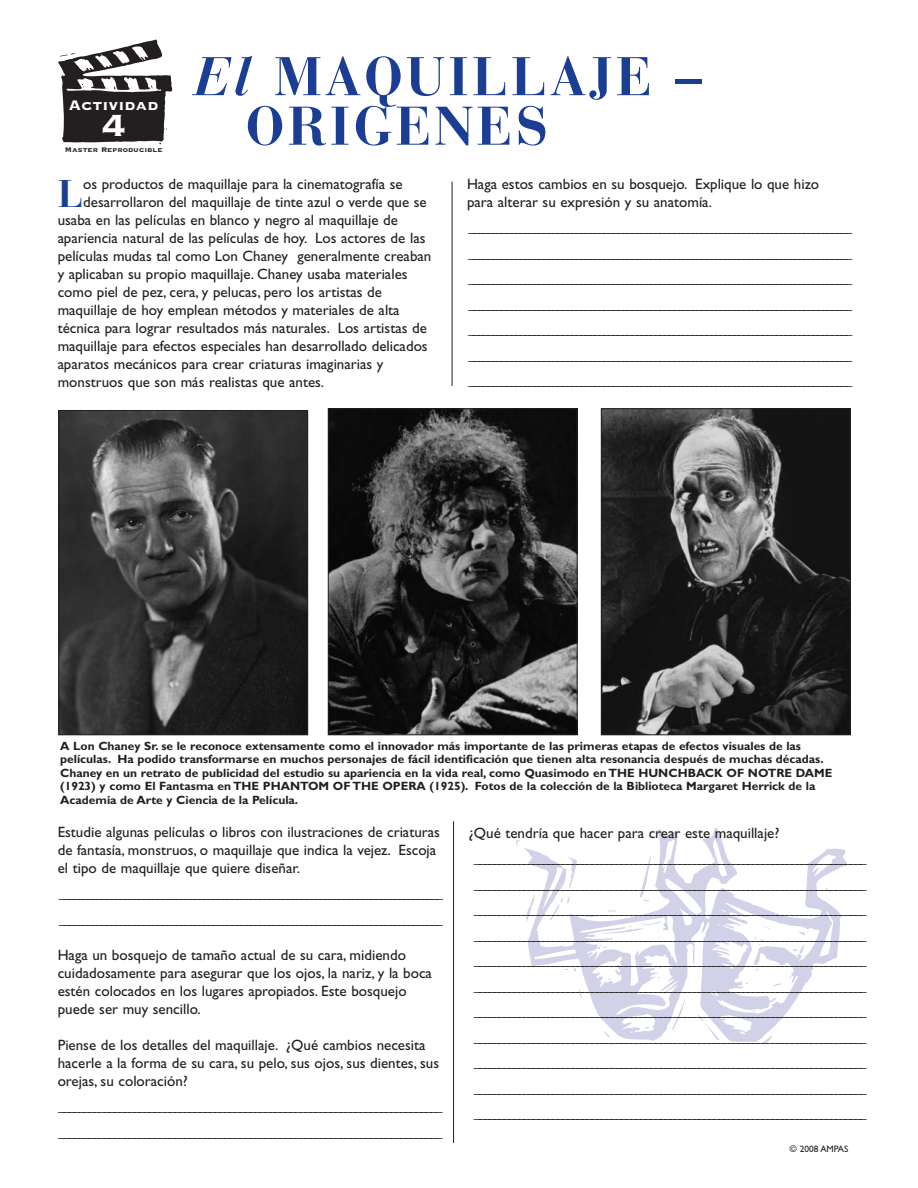
<style>
.page{position:relative;width:918px;height:1188px;background:#fff}
.page>*{position:absolute;margin:0;border:0;box-sizing:border-box;transform-origin:0 0}
.t1{font:700 54px/49.5px "Bauer Bodoni LT";letter-spacing:.055em;color:#1b3e94}
.t2{font:40.05px "Copperplate Thirty Three BC";color:#fff}
.t3{font:700 38.4px "Bauer Bodoni LT";color:#1b3e94}
.t4{font:18px "Copperplate Thirty Three BC";color:#fff}
.t5{font:15px/25.5px "Gill Sans";color:#231f20}
.t6{font:700 12px/13.5px "Gill Sans";color:#231f20}
.t7{font:9.3px "Gill Sans";color:#231f20}
.t8{font:8.7px "Copperplate Thirty Three BC";color:#231f20}
.s1{font-style:italic}
</style>
<div class="page">
<svg style="left:657px;top:827px;width:190px;height:131px"></svg>
<svg style="left:516px;top:833px;width:320px;height:210px"></svg>
<svg style="left:58px;top:39px;width:115px;height:105px"></svg>
<hr style="left:453px;top:821px;width:1px;height:322px;background:#231f20">
<hr style="left:452px;top:182px;width:1px;height:204px;background:#231f20">
<img style="left:330px;top:410px;width:245px;height:323px">
<div style="left:328px;top:408px;width:249px;height:327px;border:1px solid #231f20"></div>
<img style="left:603px;top:410px;width:246px;height:323px">
<div style="left:601px;top:408px;width:250px;height:327px;border:1px solid #231f20"></div>
<img style="left:60px;top:412px;width:246px;height:321px">
<div style="left:58px;top:410px;width:250px;height:325px;border:1px solid #231f20"></div>
<p class="t4" style="left:69px;top:93px;width:91px">Actividad</p>
<h2 class="t2" style="left:101px;top:99px;width:26px">4</h2>
<p class="t8" style="left:65px;top:143px;width:99px">Master Reproducible</p>
<h1 class="t1" style="left:245px;top:57px;width:458px;text-indent:-51px"><span class="s1">El</span> MAQUILLAJE –<br>ORIGENES</h1>
<h3 class="t3" style="left:58px;top:178px;width:27px">L</h3>
<p class="t5" style="left:83px;top:173px;width:321px">os productos de maquillaje para la cinematografía se</p>
<p class="t5" style="left:83px;top:191px;width:345px">desarrollaron del maquillaje de tinte azul o verde que se</p>
<p class="t5" style="left:58px;top:209px;width:342px">usaba en las películas en blanco y negro al maquillaje de</p>
<p class="t5" style="left:58px;top:227px;width:369px">apariencia natural de las películas de hoy. Los actores de las</p>
<p class="t5" style="left:58px;top:245px;width:375px">películas mudas tal como Lon Chaney generalmente creaban</p>
<p class="t5" style="left:58px;top:263px;width:351px">y aplicaban su propio maquillaje. Chaney usaba materiales</p>
<p class="t5" style="left:58px;top:281px;width:326px">como piel de pez, cera, y pelucas, pero los artistas de</p>
<p class="t5" style="left:58px;top:299px;width:343px">maquillaje de hoy emplean métodos y materiales de alta</p>
<p class="t5" style="left:58px;top:317px;width:371px">técnica para lograr resultados más naturales. Los artistas de</p>
<p class="t5" style="left:58px;top:335px;width:372px">maquillaje para efectos especiales han desarrollado delicados</p>
<p class="t5" style="left:58px;top:353px;width:327px">aparatos mecánicos para crear criaturas imaginarias y</p>
<p class="t5" style="left:58px;top:371px;width:268px">monstruos que son más realistas que antes.</p>
<p class="t5" style="left:467px;top:177px;width:354px;line-height:18px">Haga estos cambios en su bosquejo. Explique lo que hizo para alterar su expresión y su anatomía.</p>
<p class="t5" style="left:468px;top:216px;width:386px;text-align:justify">__________________________________________________________________________________ __________________________________________________________________________________ __________________________________________________________________________________ __________________________________________________________________________________ __________________________________________________________________________________ __________________________________________________________________________________ __________________________________________________________________________________</p>
<p class="t6" style="left:60px;top:740px;width:774px">A Lon Chaney Sr. se le reconoce extensamente como el innovador más importante de las primeras etapas de efectos visuales de las películas. Ha podido transformarse en muchos personajes de fácil identificación que tienen alta resonancia después de muchas décadas.<br>Chaney en un retrato de publicidad del estudio su apariencia en la vida real, como Quasimodo en THE HUNCHBACK OF NOTRE DAME (1923) y como El Fantasma en THE PHANTOM OF THE OPERA (1925). Fotos de la colección de la Biblioteca Margaret Herrick de la Academia de Arte y Ciencia de la Película.</p>
<p class="t5" style="left:474px;top:822px;width:394px;text-indent:-5px">¿Qué tendría que hacer para crear este maquillaje? ________________________________________________________________________________ ________________________________________________________________________________ ________________________________________________________________________________ ________________________________________________________________________________ ________________________________________________________________________________ ________________________________________________________________________________ ________________________________________________________________________________ ________________________________________________________________________________ ________________________________________________________________________________ ________________________________________________________________________________ ________________________________________________________________________________</p>
<p class="t5" style="left:58px;top:825px;width:384px;line-height:18px">Estudie algunas películas o libros con ilustraciones de criaturas de fantasía, monstruos, o maquillaje que indica la vejez. Escoja el tipo de maquillaje que quiere diseñar.</p>
<p class="t5" style="left:59px;top:882px;width:386px">__________________________________________________________________________________ __________________________________________________________________________________</p>
<p class="t5" style="left:58px;top:948px;width:376px;line-height:18px">Haga un bosquejo de tamaño actual de su cara, midiendo cuidadosamente para asegurar que los ojos, la nariz, y la boca estén colocados en los lugares apropiados. Este bosquejo puede ser muy sencillo.</p>
<p class="t5" style="left:58px;top:1038px;width:383px;line-height:18px">Piense de los detalles del maquillaje. ¿Qué cambios necesita hacerle a la forma de su cara, su pelo, sus ojos, sus dientes, sus orejas, su coloración?</p>
<p class="t5" style="left:58px;top:1095px;width:386px">____________________________________________________________________________ ____________________________________________________________________________</p>
<p class="t7" style="left:790px;top:1146px;width:60px">© 2008 AMPAS</p>
</div>
